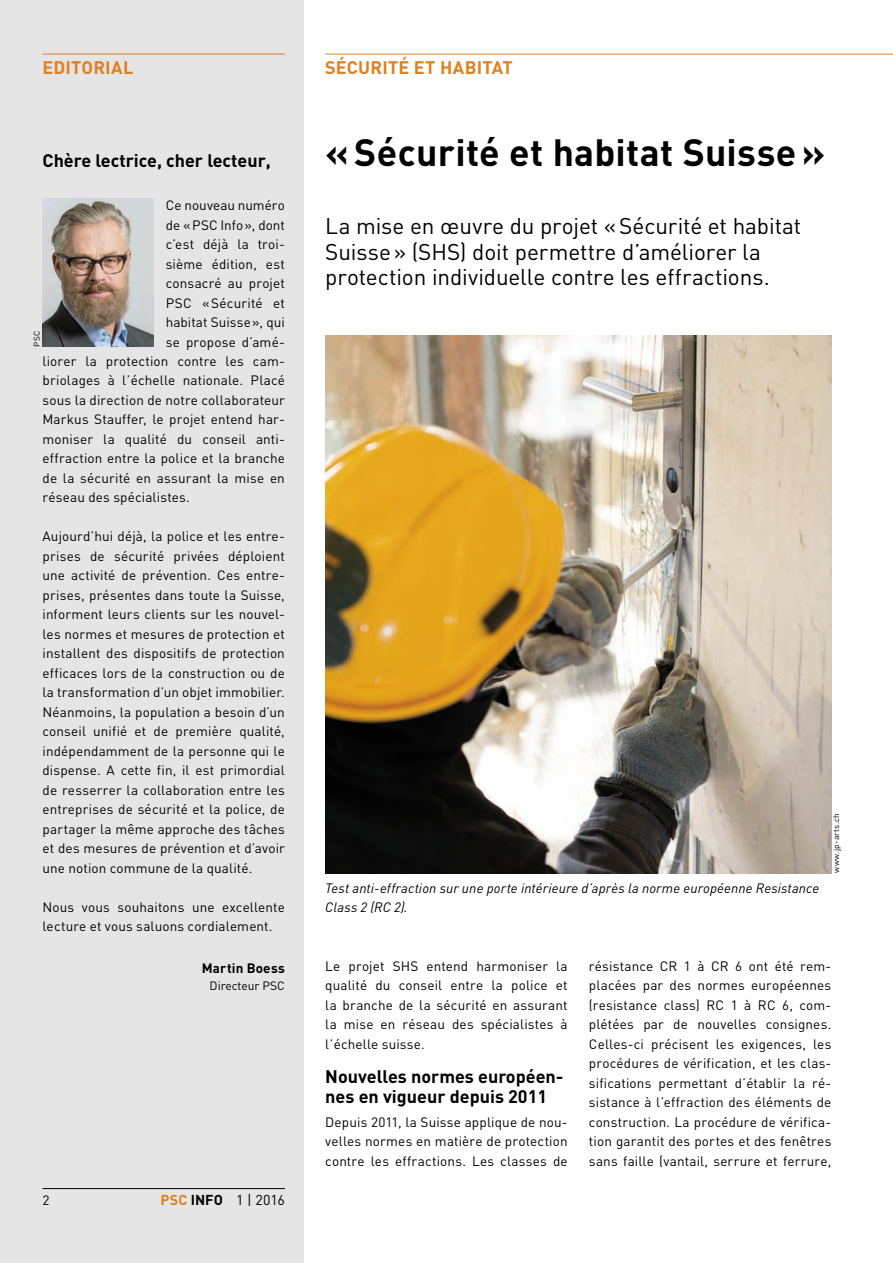
<style>
.page{position:relative;width:893px;height:1263px;background:#fff}
.page>*{position:absolute;margin:0;border:0;box-sizing:border-box;transform-origin:0 0}
.t1{font:700 37.5px "DIN Weber";letter-spacing:.01em;color:#000}
.t2{font:22.5px/25.5px "DIN Weber";letter-spacing:-.005em;color:#000}
.t3{font:700 18px/19.5px "DIN Weber";color:#000}
.t4{font:700 18px "DIN Weber";letter-spacing:.01em;color:#e0801f}
.t5{font:14.25px "DIN Weber";color:#000}
.t6{font:13.5px/19.5px "DIN Weber";letter-spacing:.01em;color:#000;text-align:justify}
.t7{font:italic 13.5px/19.5px "DIN Weber";letter-spacing:.01em;color:#000}
.t8{font:700 13.5px "DIN Weber";color:#000}
.t9{font:12px "DIN Weber";color:#000}
.t10{font:8.25px "DIN Weber";letter-spacing:.045em;color:#000}
.s1{font-weight:700;color:#e0801f}
.s2{font-weight:700}
</style>
<div class="page">
<div style="left:0;top:0;width:304px;height:1263px;background:#e5e5e5"></div>
<hr style="left:43px;top:54px;width:242px;height:1px;background:#e0801f">
<hr style="left:43px;top:1188px;width:242px;height:1px;background:#000">
<hr style="left:325px;top:54px;width:568px;height:1px;background:#e0801f">
<img style="left:325px;top:335px;width:506px;height:538px">
<img style="left:43px;top:198px;width:110px;height:149px">
<h3 class="t4" style="left:43px;top:55px;width:92px">Editorial</h3>
<h3 class="t3" style="left:43px;top:150px;width:230px">Chère lectrice, cher lecteur,</h3>
<p class="t6" style="left:166px;top:195px;width:121px">Ce nouveau numéro</p>
<p class="t6" style="left:166px;top:215px;width:121px">de «PSC Info», dont</p>
<p class="t6" style="left:166px;top:234px;width:121px">c’est déjà la troi-</p>
<p class="t6" style="left:166px;top:254px;width:121px">sième édition, est</p>
<p class="t6" style="left:166px;top:273px;width:121px">consacré au projet</p>
<p class="t6" style="left:166px;top:293px;width:121px">PSC «Sécurité et</p>
<p class="t6" style="left:166px;top:312px;width:121px">habitat Suisse», qui</p>
<p class="t6" style="left:166px;top:332px;width:121px">se propose d’amé-</p>
<p class="t6" style="left:43px;top:351px;width:244px">liorer la protection contre les cam-</p>
<p class="t6" style="left:43px;top:371px;width:244px">briolages à l’échelle nationale. Placé</p>
<p class="t6" style="left:43px;top:390px;width:244px">sous la direction de notre collaborateur</p>
<p class="t6" style="left:43px;top:410px;width:244px">Markus Stauffer, le projet entend har-</p>
<p class="t6" style="left:43px;top:429px;width:240px">moniser la qualité du conseil anti--</p>
<p class="t6" style="left:43px;top:449px;width:244px">effraction entre la police et la branche</p>
<p class="t6" style="left:43px;top:468px;width:244px">de la sécurité en assurant la mise en</p>
<p class="t6" style="left:43px;top:488px;width:149px">réseau des spécialistes.</p>
<p class="t6" style="left:43px;top:527px;width:244px">Aujourd’hui déjà, la police et les entre&shy;prises de sécurité privées déploient une activité de prévention. Ces entre&shy;prises, présentes dans toute la Suisse, informent leurs clients sur les nouvel&shy;les normes et mesures de protection et installent des dispositifs de protection efficaces lors de la construction ou de la transformation d’un objet immobilier.<br>Néanmoins, la population a besoin d’un conseil unifié et de première qualité, indépendamment de la personne qui le dispense. A cette fin, il est primordial de resserrer la collaboration entre les entreprises de sécurité et la police, de partager la même approche des tâches et des mesures de prévention et d’avoir une notion commune de la qualité.</p>
<p class="t6" style="left:43px;top:897px;width:244px">Nous vous souhaitons une excellente lecture et vous saluons cordialement.</p>
<p class="t8" style="left:202px;top:960px;width:85px">Martin Boess</p>
<p class="t9" style="left:210px;top:978px;width:77px">Directeur PSC</p>
<p class="t10" style="left:32px;top:347px;width:18px;rotate:-90deg">PSC</p>
<p class="t6" style="left:43px;top:1190px;width:9px">2</p>
<p class="t5" style="left:161px;top:1190px;width:126px"><span class="s1">PSC</span> <span class="s2">info</span> 1 | 2016</p>
<h3 class="t4" style="left:325px;top:55px;width:189px">Sécurité et habitat</h3>
<h1 class="t1" style="left:325px;top:128px;width:502px">«Sécurité et habitat Suisse»</h1>
<h2 class="t2" style="left:325px;top:213px;width:477px">La mise en œuvre du projet «Sécurité et habitat<br>Suisse» (SHS) doit permettre d’améliorer la protection individuelle contre les effractions.</h2>
<p class="t7" style="left:325px;top:878px;width:495px">Test anti-effraction sur une porte intérieure d’après la norme européenne Resistance<br>Class 2 (RC 2).</p>
<p class="t10" style="left:831px;top:873px;width:62px;rotate:-90deg">www.jp-arts.ch</p>
<p class="t6" style="left:325px;top:956px;width:244px">Le projet SHS entend harmoniser la qualité du conseil entre la police et la branche de la sécurité en assurant la mise en réseau des spécialistes à l’échelle suisse.</p>
<h3 class="t3" style="left:325px;top:1066px;width:240px">Nouvelles normes européen&shy;nes en vigueur depuis 2011</h3>
<p class="t6" style="left:325px;top:1112px;width:244px">Depuis 2011, la Suisse applique de nou&shy;velles normes en matière de protection contre les effractions. Les classes de</p>
<p class="t6" style="left:589px;top:956px;width:244px">résistance CR 1 à CR 6 ont été rem&shy;placées par des normes européennes (resistance class) RC 1 à RC 6, com&shy;plétées par de nouvelles consignes.<br>Celles-ci précisent les exigences, les procédures de vérification, et les clas&shy;sifications permettant d’établir la ré&shy;sistance à l’effraction des éléments de construction. La procédure de vérifica&shy;tion garantit des portes et des fenêtres sans faille (vantail, serrure et ferrure,</p>
</div>
